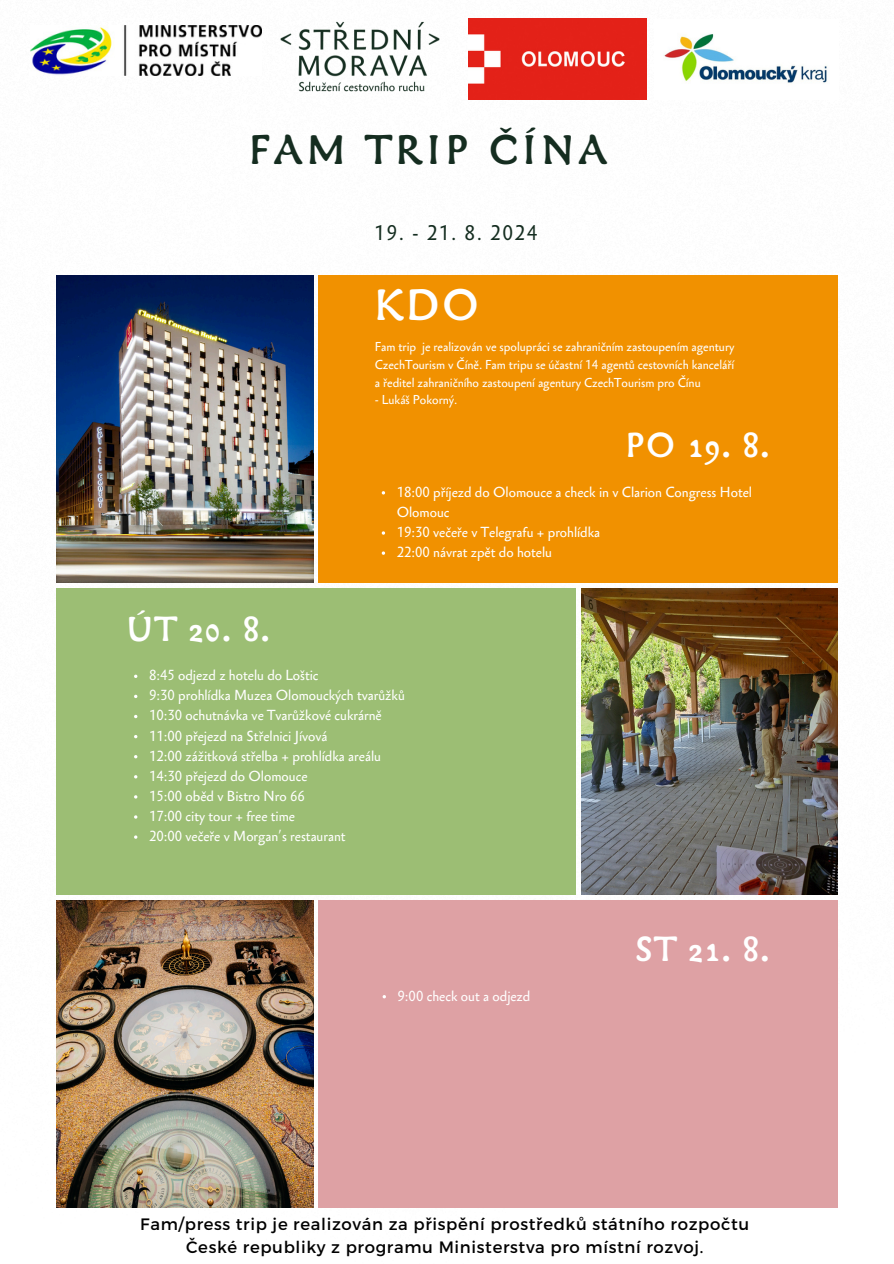
<style>
.page{position:relative;width:894px;height:1264px;background:#fff}
.page>*{position:absolute;margin:0;border:0;box-sizing:border-box;transform-origin:0 0}
.t1{font:43.05px "Cobra";color:#fff}
.t2{font:40.5px "Cobra";letter-spacing:.11em;color:#152d20}
.t3{font:34.05px "Cobra";letter-spacing:.04em;color:#fff}
.t4{font:19.35px "Sebastian Text Pro";letter-spacing:.08em;color:#152d20}
.t5{font:16.5px/22.5px "Montserrat";letter-spacing:.04em;color:#000;text-align:center}
.t6{font:13.35px/20.1px "Sebastian Text Pro";color:#fff}
.t7{font:11.85px/17.9px "Sebastian Text Pro";color:#fff;text-align:justify}
</style>
<div class="page">
<img style="left:30px;top:18px;width:808px;height:1190px">
<img style="left:56px;top:275px;width:257px;height:307px">
<div style="left:319px;top:275px;width:518px;height:307px;background:#f19100"></div>
<div style="left:56px;top:588px;width:519px;height:306px;background:#9cbe74"></div>
<img style="left:581px;top:588px;width:256px;height:306px">
<img style="left:56px;top:900px;width:257px;height:307px">
<div style="left:319px;top:900px;width:518px;height:307px;background:#dea1a4"></div>
<img style="left:654px;top:20px;width:184px;height:80px">
<img style="left:31px;top:26px;width:230px;height:49px">
<img style="left:262px;top:18px;width:197px;height:91px">
<img style="left:468px;top:19px;width:178px;height:81px">
<svg style="left:381px;top:551px;width:4px;height:4px"></svg>
<h3 class="t2" style="left:248px;top:133px;width:359px">FAM TRIP ČÍNA</h3>
<h1 class="t4" style="left:374px;top:225px;width:165px">19. - 21. 8. 2024</h1>
<p class="t1" style="left:374px;top:287px;width:107px">KDO</p>
<p class="t7" style="left:374px;top:339px;width:361px">Fam trip je realizován ve spolupráci se zahraničním zastoupením agentury CzechTourism v Číně. Fam tripu se účastní 14 agentů cestovních kanceláří a ředitel zahraničního zastoupení agentury CzechTourism pro Čínu</p>
<p class="t7" style="left:374px;top:392px;width:84px">- Lukáš Pokorný.</p>
<h1 class="t3" style="left:625px;top:431px;width:146px">PO 19. 8.</h1>
<p class="t6" style="left:396px;top:483px;width:357px">18:00 příjezd do Olomouce a check in v Clarion Congress Hotel<br>Olomouc</p>
<p class="t6" style="left:396px;top:523px;width:205px">19:30 večeře v Telegrafu + prohlídka</p>
<h2 class="t6" style="left:396px;top:543px;width:157px">22:00 návrat zpět do hotelu</h2>
<p class="t3" style="left:126px;top:615px;width:145px">ÚT 20. 8.</p>
<p class="t6" style="left:149px;top:667px;width:171px">8:45 odjezd z hotelu do Loštic</p>
<p class="t6" style="left:149px;top:687px;width:257px">9:30 prohlídka Muzea Olomouckých tvarůžků</p>
<p class="t6" style="left:149px;top:707px;width:234px">10:30 ochutnávka ve Tvarůžkové cukrárně</p>
<p class="t6" style="left:149px;top:727px;width:180px">11:00 přejezd na Střelnici Jívová</p>
<p class="t6" style="left:149px;top:747px;width:233px">12:00 zážitková střelba + prohlídka areálu</p>
<p class="t6" style="left:149px;top:767px;width:160px">14:30 přejezd do Olomouce</p>
<p class="t6" style="left:149px;top:787px;width:157px">15:00 oběd v Bistro Nro 66</p>
<p class="t6" style="left:149px;top:807px;width:147px">17:00 city tour + free time</p>
<h2 class="t6" style="left:149px;top:827px;width:198px">20:00 večeře v Morgan’s restaurant</h2>
<h4 class="t6" style="left:397px;top:987px;width:134px">9:00 check out a odjezd</h4>
<p class="t3" style="left:634px;top:935px;width:136px">ST 21. 8.</p>
<h2 class="t5" style="left:140px;top:1212px;width:610px">Fam/press trip je realizován za přispění prostředků státního rozpočtu<br>České republiky z programu Ministerstva pro místní rozvoj.</h2>
</div>
